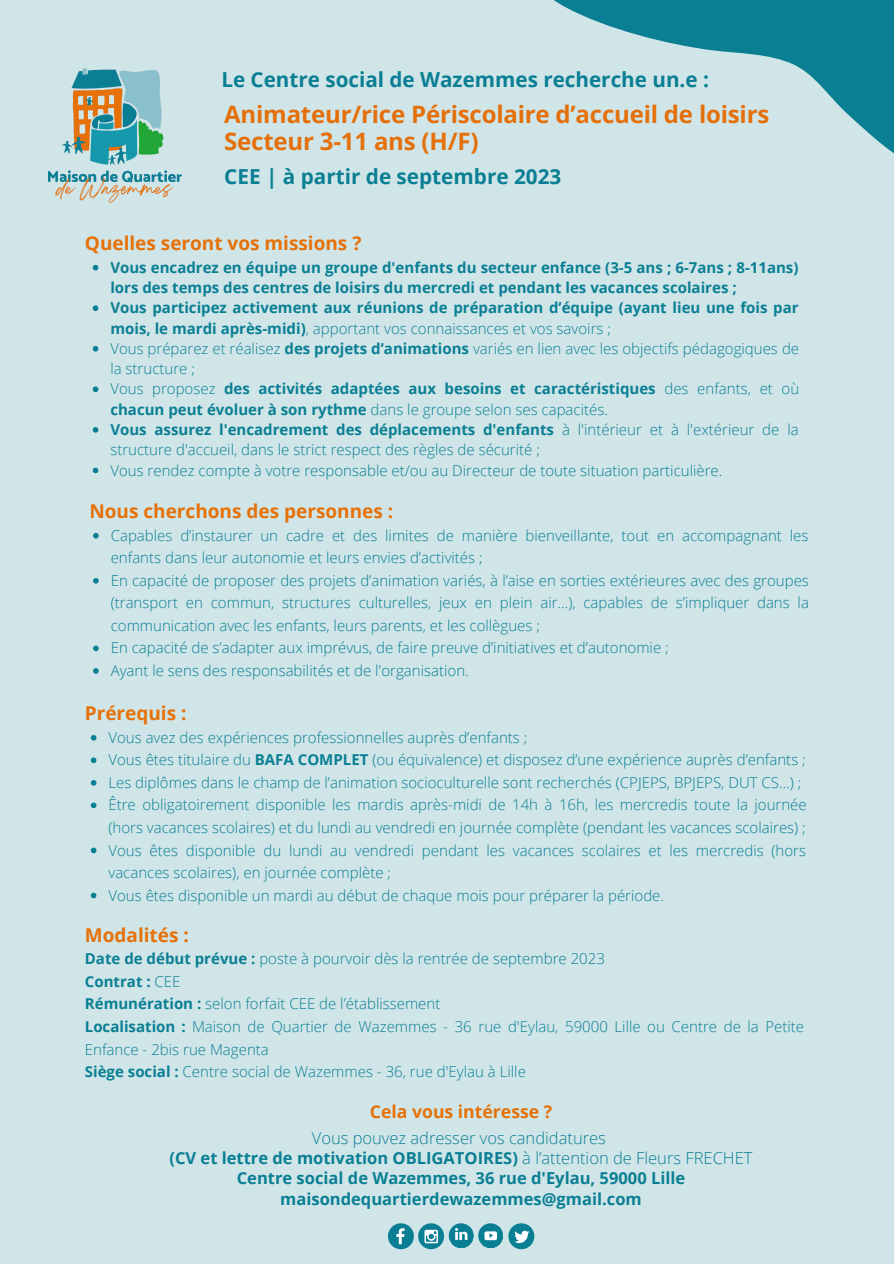
<style>
.page{position:relative;width:894px;height:1264px;background:#fff}
.page>*{position:absolute;margin:0;border:0;box-sizing:border-box;transform-origin:0 0}
.t1{font:700 24px "Open Sans";letter-spacing:-.01em;color:#e5700a}
.t2{font:700 20.7px "Open Sans";color:#0a7f94}
.t3{font:700 19.05px "Open Sans";color:#e67108}
.t4{font:700 17.55px "Open Sans";color:#e67108}
.t5{font:700 16.5px "Open Sans";color:#0a7f94}
.t6{font:300 16.5px "Open Sans";color:#0a7f94}
.t7{font:300 15px/22.5px "Open Sans";color:#0a7f94}
.t8{font:700 15px/20.2px "Open Sans";color:#0a7f94}
.s1{font-weight:300}
.s2{font-weight:700}
</style>
<div class="page">
<div style="left:0;top:0;width:893px;height:1263px;background:#d0e5e8"></div>
<svg style="left:554px;top:0;width:339px;height:153px"></svg>
<img style="left:49px;top:68px;width:133px;height:134px">
<svg style="left:388px;top:1223px;width:26px;height:26px"></svg>
<svg style="left:448px;top:1223px;width:25px;height:24px"></svg>
<svg style="left:452px;top:1226px;width:22px;height:22px"></svg>
<svg style="left:478px;top:1223px;width:25px;height:24px"></svg>
<div style="left:418px;top:1223px;width:26px;height:26px;background:#0a7f94;border-radius:50%"></div>
<svg style="left:424px;top:1229px;width:14px;height:14px"></svg>
<svg style="left:481px;top:1223px;width:53px;height:26px"></svg>
<svg style="left:93px;top:265px;width:5px;height:5px"></svg>
<svg style="left:93px;top:305px;width:5px;height:6px"></svg>
<svg style="left:93px;top:346px;width:5px;height:5px"></svg>
<svg style="left:93px;top:386px;width:5px;height:6px"></svg>
<svg style="left:93px;top:427px;width:5px;height:5px"></svg>
<svg style="left:93px;top:467px;width:5px;height:6px"></svg>
<svg style="left:93px;top:533px;width:6px;height:5px"></svg>
<svg style="left:93px;top:578px;width:6px;height:5px"></svg>
<svg style="left:93px;top:645px;width:6px;height:6px"></svg>
<svg style="left:93px;top:668px;width:6px;height:5px"></svg>
<svg style="left:91px;top:735px;width:5px;height:5px"></svg>
<svg style="left:91px;top:757px;width:5px;height:6px"></svg>
<svg style="left:91px;top:780px;width:5px;height:5px"></svg>
<svg style="left:91px;top:802px;width:5px;height:6px"></svg>
<svg style="left:91px;top:847px;width:5px;height:6px"></svg>
<svg style="left:91px;top:892px;width:5px;height:6px"></svg>
<p class="t2" style="left:221px;top:65px;width:489px">Le Centre social de Wazemmes recherche un.e :</p>
<p class="t1" style="left:224px;top:97px;width:546px">Animateur/rice Périscolaire d’accueil de loisirs</p>
<p class="t1" style="left:224px;top:124px;width:256px">Secteur 3-11 ans (H/F)</p>
<p class="t2" style="left:224px;top:162px;width:338px">CEE | à partir de septembre 2023</p>
<p class="t3" style="left:85px;top:229px;width:278px">Quelles seront vos missions ?</p>
<p class="t8" style="left:110px;top:257px;width:689px">Vous encadrez en équipe un groupe d'enfants du secteur enfance (3-5 ans ; 6-7ans ; 8-11ans) lors des temps des centres de loisirs du mercredi et pendant les vacances scolaires ;</p>
<p class="t8" style="left:110px;top:297px;width:689px">Vous participez activement aux réunions de préparation d’équipe (ayant lieu une fois par mois, le mardi après-midi)<span class="s1">, apportant vos connaissances et vos savoirs ;</span></p>
<p class="t7" style="left:110px;top:338px;width:690px;line-height:20.2px">Vous préparez et réalisez <span class="s2">des projets d’animations</span> variés en lien avec les objectifs pédagogiques de la structure ;</p>
<p class="t8" style="left:110px;top:378px;width:690px"><span class="s1">Vous proposez</span> des activités adaptées aux besoins et caractéristiques <span class="s1">des enfants, et où </span>chacun peut évoluer à son rythme <span class="s1">dans le groupe selon ses capacités.</span></p>
<p class="t7" style="left:110px;top:419px;width:689px;line-height:20.2px"><span class="s2">Vous assurez l'encadrement des déplacements d'enfants</span> à l'intérieur et à l'extérieur de la structure d'accueil, dans le strict respect des règles de sécurité ;</p>
<p class="t7" style="left:110px;top:458px;width:613px">Vous rendez compte à votre responsable et/ou au Directeur de toute situation particulière.</p>
<p class="t3" style="left:89px;top:498px;width:305px">Nous cherchons des personnes :</p>
<p class="t7" style="left:111px;top:523px;width:699px">Capables d’instaurer un cadre et des limites de manière bienveillante, tout en accompagnant les enfants dans leur autonomie et leurs envies d’activités ;</p>
<p class="t7" style="left:111px;top:569px;width:699px;text-align:justify">En capacité de proposer des projets d’animation variés, à l’aise en sorties extérieures avec des groupes (transport en commun, structures culturelles, jeux en plein air…), capables de s’impliquer dans la communication avec les enfants, leurs parents, et les collègues ;</p>
<p class="t7" style="left:111px;top:636px;width:559px">En capacité de s’adapter aux imprévus, de faire preuve d’initiatives et d’autonomie ;</p>
<p class="t7" style="left:111px;top:659px;width:359px">Ayant le sens des responsabilités et de l'organisation.</p>
<p class="t3" style="left:85px;top:699px;width:103px">Prérequis :</p>
<p class="t7" style="left:108px;top:725px;width:420px">Vous avez des expériences professionnelles auprès d’enfants ;</p>
<p class="t7" style="left:108px;top:748px;width:698px">Vous êtes titulaire du <span class="s2">BAFA COMPLET</span> (ou équivalence) et disposez d’une expérience auprès d’enfants ;</p>
<p class="t7" style="left:108px;top:770px;width:694px">Les diplômes dans le champ de l’animation socioculturelle sont recherchés (CPJEPS, BPJEPS, DUT CS…) ;</p>
<p class="t7" style="left:108px;top:793px;width:699px">Être obligatoirement disponible les mardis après-midi de 14h à 16h, les mercredis toute la journée (hors vacances scolaires) et du lundi au vendredi en journée complète (pendant les vacances scolaires) ;</p>
<p class="t7" style="left:108px;top:838px;width:699px">Vous êtes disponible du lundi au vendredi pendant les vacances scolaires et les mercredis (hors vacances scolaires), en journée complète ;</p>
<p class="t7" style="left:108px;top:883px;width:557px">Vous êtes disponible un mardi au début de chaque mois pour préparer la période.</p>
<p class="t3" style="left:85px;top:921px;width:105px">Modalités :</p>
<p class="t7" style="left:85px;top:947px;width:521px"><span class="s2">Date de début prévue :</span> poste à pourvoir dès la rentrée de septembre 2023</p>
<p class="t8" style="left:85px;top:970px;width:97px">Contrat : <span class="s1">CEE</span></p>
<p class="t7" style="left:85px;top:992px;width:357px"><span class="s2">Rémunération :</span> selon forfait CEE de l’établissement</p>
<p class="t7" style="left:85px;top:1014px;width:720px"><span class="s2">Localisation :</span> Maison de Quartier de Wazemmes - 36 rue d'Eylau, 59000 Lille ou Centre de la Petite<br>Enfance - 2bis rue Magenta</p>
<p class="t7" style="left:85px;top:1059px;width:442px"><span class="s2">Siège social :</span> Centre social de Wazemmes - 36, rue d'Eylau à Lille</p>
<p class="t4" style="left:370px;top:1098px;width:184px">Cela vous intéresse ?</p>
<p class="t6" style="left:312px;top:1125px;width:295px">Vous pouvez adresser vos candidatures</p>
<p class="t5" style="left:169px;top:1146px;width:584px">(CV et lettre de motivation OBLIGATOIRES) <span class="s1">à l’attention de Fleurs FRECHET</span></p>
<p class="t5" style="left:237px;top:1166px;width:450px">Centre social de Wazemmes, 36 rue d'Eylau, 59000 Lille</p>
<p class="t5" style="left:280px;top:1187px;width:363px">maisondequartierdewazemmes@gmail.com</p>
</div>
